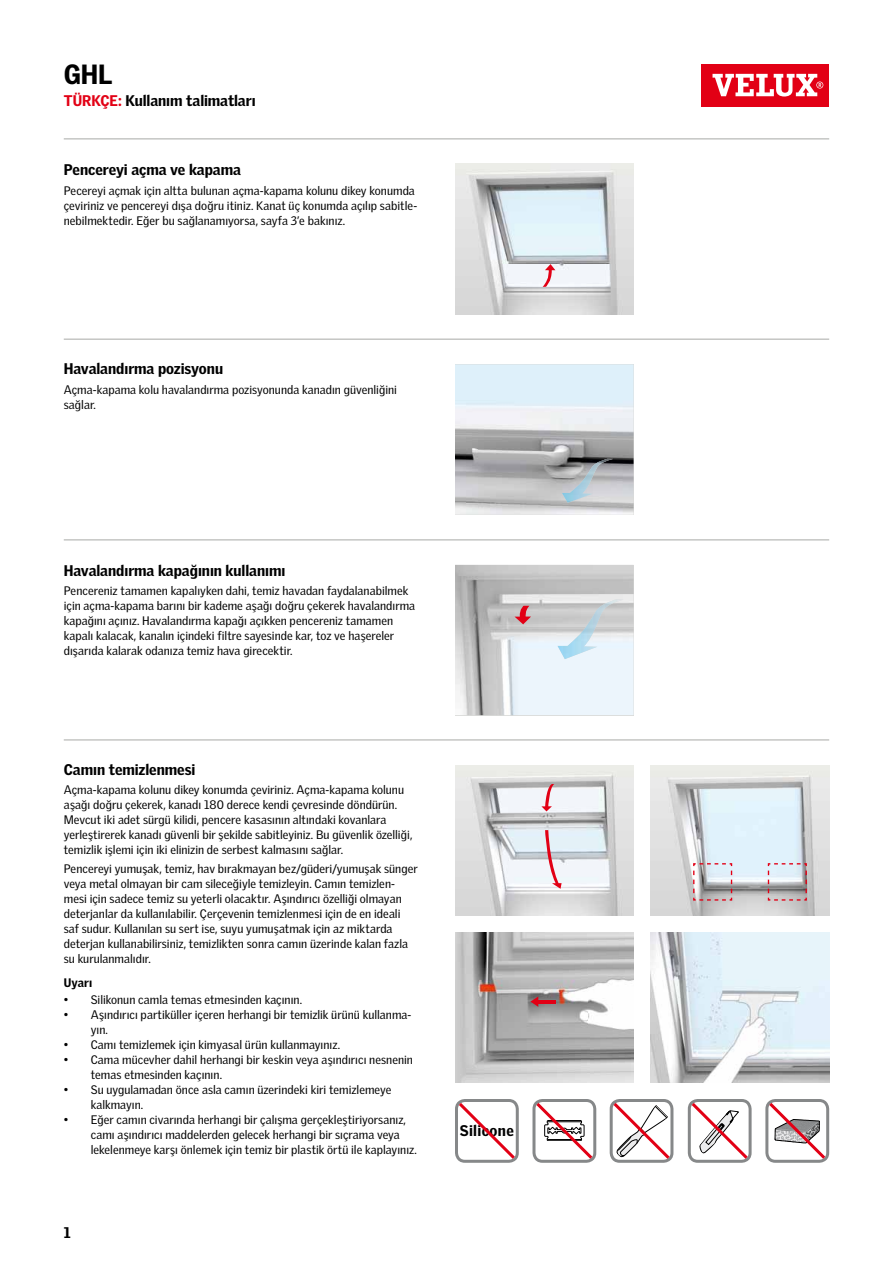
<style>
.page{position:relative;width:893px;height:1263px;background:#fff}
.page>*{position:absolute;margin:0;border:0;box-sizing:border-box;transform-origin:0 0}
.t1{font:900 27px "Velux Gothic";color:#000}
.t2{font:900 15px "Velux Gothic";letter-spacing:-.005em;color:#000}
.t3{font:900 15px "Velux Gothic";letter-spacing:.025em;color:#000}
.t4{font:12px/15px "Velux Gothic";color:#000}
.t5{font:900 12px "Velux Gothic";letter-spacing:.005em;color:#000}
.s1{color:#e20015}
</style>
<div class="page">
<img style="left:455px;top:565px;width:179px;height:150px">
<img style="left:558px;top:599px;width:65px;height:60px">
<svg style="left:514px;top:606px;width:17px;height:18px"></svg>
<img style="left:651px;top:932px;width:178px;height:150px">
<img style="left:455px;top:932px;width:179px;height:150px">
<svg style="left:530px;top:996px;width:8px;height:11px"></svg>
<hr style="left:536px;top:1000px;width:20px;height:3px;background:#e20015">
<div style="left:702px;top:64px;width:127px;height:42px;background:#e20015"></div>
<svg style="left:712px;top:74px;width:111px;height:23px"></svg>
<div style="left:688px;top:1099px;width:64px;height:64px;border:3px solid #868889;border-radius:9px"></div>
<svg style="left:688px;top:1100px;width:63px;height:62px"></svg>
<div style="left:610px;top:1099px;width:63px;height:64px;border:3px solid #868889;border-radius:9px"></div>
<svg style="left:610px;top:1100px;width:63px;height:62px"></svg>
<div style="left:765px;top:1099px;width:64px;height:64px;border:3px solid #868889;border-radius:9px"></div>
<svg style="left:766px;top:1100px;width:62px;height:62px"></svg>
<div style="left:532px;top:1099px;width:64px;height:64px;border:3px solid #868889;border-radius:9px"></div>
<svg style="left:533px;top:1100px;width:63px;height:62px"></svg>
<div style="left:455px;top:1099px;width:64px;height:64px;border:3px solid #868889;border-radius:9px"></div>
<svg style="left:456px;top:1100px;width:62px;height:62px"></svg>
<img style="left:455px;top:364px;width:179px;height:151px">
<img style="left:562px;top:459px;width:51px;height:44px">
<img style="left:455px;top:164px;width:179px;height:150px">
<svg style="left:543px;top:264px;width:12px;height:23px"></svg>
<img style="left:455px;top:765px;width:179px;height:150px">
<svg style="left:545px;top:830px;width:17px;height:59px"></svg>
<svg style="left:541px;top:784px;width:13px;height:27px"></svg>
<img style="left:651px;top:765px;width:178px;height:150px">
<svg style="left:692px;top:862px;width:41px;height:39px;background:#c3babe"></svg>
<svg style="left:767px;top:862px;width:41px;height:39px;background:#c3bac0"></svg>
<hr style="left:64px;top:338px;width:765px;height:2px;background:#c5c6c4">
<hr style="left:64px;top:539px;width:765px;height:2px;background:#c5c6c4">
<hr style="left:64px;top:739px;width:765px;height:2px;background:#c5c6c4">
<hr style="left:64px;top:138px;width:765px;height:2px;background:#c5c6c4">
<h1 class="t1" style="left:64px;top:57px;width:50px">GHL</h1>
<p class="t2" style="left:64px;top:91px;width:193px"><span class="s1">TÜRKÇE:</span> Kullanım talimatları</p>
<p class="t2" style="left:64px;top:160px;width:179px">Pencereyi açma ve kapama</p>
<p class="t4" style="left:64px;top:183px;width:355px">Pecereyi açmak için altta bulunan açma-kapama kolunu dikey konumda çeviriniz ve pencereyi dışa doğru itiniz. Kanat üç konumda açılıp sabitle&shy;nebilmektedir. Eğer bu sağlanamıyorsa, sayfa 3’e bakınız.</p>
<p class="t2" style="left:64px;top:359px;width:161px">Havalandırma pozisyonu</p>
<p class="t4" style="left:64px;top:382px;width:335px">Açma-kapama kolu havalandırma pozisyonunda kanadın güvenliğini sağlar.</p>
<p class="t2" style="left:64px;top:561px;width:223px">Havalandırma kapağının kullanımı</p>
<p class="t4" style="left:64px;top:583px;width:353px">Pencereniz tamamen kapalıyken dahi, temiz havadan faydalanabilmek için açma-kapama barını bir kademe aşağı doğru çekerek havalandırma kapağını açınız. Havalandırma kapağı açıkken pencereniz tamamen kapalı kalacak, kanalın içindeki filtre sayesinde kar, toz ve haşereler dışarıda kalarak odanıza temiz hava girecektir.</p>
<p class="t2" style="left:64px;top:760px;width:133px">Camın temizlenmesi</p>
<p class="t4" style="left:64px;top:782px;width:350px">Açma-kapama kolunu dikey konumda çeviriniz. Açma-kapama kolunu aşağı doğru çekerek, kanadı 180 derece kendi çevresinde döndürün.<br>Mevcut iki adet sürgü kilidi, pencere kasasının altındaki kovanlara yerleştirerek kanadı güvenli bir şekilde sabitleyiniz. Bu güvenlik özelliği, temizlik işlemi için iki elinizin de serbest kalmasını sağlar.</p>
<p class="t4" style="left:64px;top:861px;width:355px">Pencereyi yumuşak, temiz, hav bırakmayan bez/güderi/yumuşak sünger veya metal olmayan bir cam sileceğiyle temizleyin. Camın temizlen&shy;mesi için sadece temiz su yeterli olacaktır. Aşındırıcı özelliği olmayan deterjanlar da kullanılabilir. Çerçevenin temizlenmesi için de en ideali saf sudur. Kullanılan su sert ise, suyu yumuşatmak için az miktarda deterjan kullanabilirsiniz, temizlikten sonra camın üzerinde kalan fazla su kurulanmalıdır.</p>
<p class="t5" style="left:64px;top:975px;width:30px">Uyarı</p>
<p class="t4" style="left:64px;top:992px;width:240px">• Silikonun camla temas etmesinden kaçının.</p>
<p class="t4" style="left:91px;top:1007px;width:322px;text-indent:-27px">• Aşındırıcı partiküller içeren herhangi bir temizlik ürünü kullanma&shy;yın.</p>
<p class="t4" style="left:64px;top:1037px;width:278px">• Camı temizlemek için kimyasal ürün kullanmayınız.</p>
<p class="t4" style="left:91px;top:1052px;width:324px;text-indent:-27px">• Cama mücevher dahil herhangi bir keskin veya aşındırıcı nesnenin temas etmesinden kaçının.</p>
<p class="t4" style="left:91px;top:1082px;width:302px;text-indent:-27px">• Su uygulamadan önce asla camın üzerindeki kiri temizlemeye kalkmayın.</p>
<p class="t4" style="left:91px;top:1112px;width:328px;text-indent:-27px">• Eğer camın civarında herhangi bir çalışma gerçekleştiriyorsanız, camı aşındırıcı maddelerden gelecek herhangi bir sıçrama veya lekelenmeye karşı önlemek için temiz bir plastik örtü ile kaplayınız.</p>
<p class="t2" style="left:64px;top:1222px;width:8px">1</p>
<p class="t3" style="left:460px;top:1121px;width:56px">Silicone</p>
</div>
